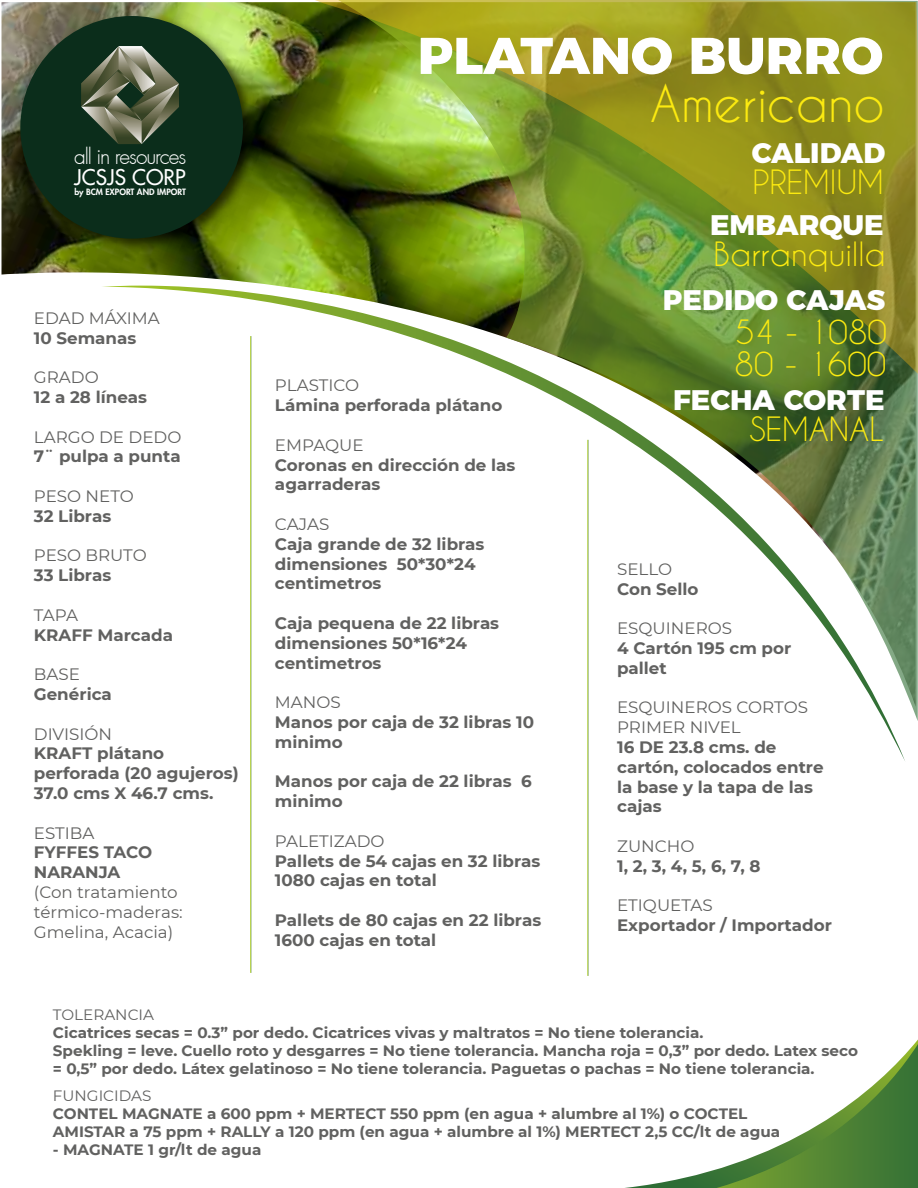
<style>
.page{position:relative;width:918px;height:1188px;background:#fff}
.page>*{position:absolute;margin:0;border:0;box-sizing:border-box;transform-origin:0 0}
.t1{font:800 51.45px "Montserrat";color:#fff}
.t2{font:48.45px "Caviar Dreams";color:#fcea10}
.t3{font:31.35px "Caviar Dreams";color:#fcea10}
.t4{font:800 28.35px "Montserrat";color:#fff}
.t5{font:500 21px "Futura Std";color:#fff}
.t6{font:300 20.85px "Futura";letter-spacing:-.05em;color:#fff}
.t7{font:700 16.5px/19.8px "Montserrat";color:#616160}
.t8{font:16.5px/19.8px "Montserrat";color:#616160}
.t9{font:700 15px/18px "Montserrat";color:#616160}
.t10{font:15px "Montserrat";color:#616160}
.t11{font:800 8.55px "Futura Std";color:#fff}
</style>
<div class="page">
<img style="left:1px;top:2px;width:1px;height:121px">
<img style="left:2px;top:2px;width:306px;height:284px">
<svg style="left:102px;top:286px;width:803px;height:476px"></svg>
<img style="left:12px;top:8px;width:249px;height:249px">
<div style="left:20px;top:16px;width:223px;height:223px;background:#0b2d1b;border-radius:50%"></div>
<svg style="left:81px;top:46px;width:98px;height:98px"></svg>
<svg style="left:335px;top:378px;width:583px;height:343px"></svg>
<img style="left:308px;top:0;width:610px;height:378px">
<svg style="left:625px;top:1040px;width:293px;height:148px"></svg>
<hr style="left:250px;top:336px;width:1px;height:637px;background:#fff">
<hr style="left:587px;top:440px;width:1px;height:536px;background:#fff">
<p class="t6" style="left:74px;top:144px;width:114px">all in resources</p>
<p class="t5" style="left:74px;top:164px;width:113px">JCSJS CORP</p>
<p class="t11" style="left:74px;top:187px;width:113px">by BCM EXPORT AND IMPORT</p>
<p class="t8" style="left:34px;top:307px;width:128px">EDAD MÁXIMA</p>
<p class="t7" style="left:34px;top:327px;width:104px">10 Semanas</p>
<p class="t8" style="left:34px;top:367px;width:66px">GRADO</p>
<p class="t7" style="left:34px;top:386px;width:115px">12 a 28 líneas</p>
<p class="t8" style="left:34px;top:426px;width:149px">LARGO DE DEDO</p>
<p class="t7" style="left:34px;top:446px;width:148px">7¨ pulpa a punta</p>
<p class="t8" style="left:34px;top:486px;width:101px">PESO NETO</p>
<p class="t7" style="left:34px;top:505px;width:79px">32 Libras</p>
<p class="t8" style="left:34px;top:545px;width:114px">PESO BRUTO</p>
<p class="t7" style="left:34px;top:565px;width:79px">33 Libras</p>
<p class="t8" style="left:34px;top:604px;width:46px">TAPA</p>
<p class="t7" style="left:34px;top:624px;width:141px">KRAFF Marcada</p>
<p class="t8" style="left:34px;top:664px;width:48px">BASE</p>
<p class="t7" style="left:34px;top:683px;width:80px">Genérica</p>
<p class="t8" style="left:34px;top:723px;width:80px">DIVISIÓN</p>
<p class="t7" style="left:34px;top:743px;width:206px">KRAFT plátano perforada (20 agujeros)<br>37.0 cms X 46.7 cms.</p>
<p class="t8" style="left:34px;top:822px;width:62px">ESTIBA</p>
<p class="t7" style="left:34px;top:842px;width:120px">FYFFES TACO<br>NARANJA</p>
<p class="t8" style="left:34px;top:882px;width:150px">(Con tratamiento térmico-maderas:<br>Gmelina, Acacia)</p>
<h1 class="t1" style="left:418px;top:13px;width:467px">PLATANO BURRO</h1>
<h2 class="t2" style="left:650px;top:75px;width:236px">Americano</h2>
<h3 class="t4" style="left:752px;top:130px;width:135px">CALIDAD</h3>
<h3 class="t3" style="left:753px;top:163px;width:133px">PREMIUM</h3>
<h3 class="t4" style="left:710px;top:201px;width:175px">EMBARQUE</h3>
<h3 class="t3" style="left:714px;top:236px;width:173px">Barranquilla</h3>
<h3 class="t4" style="left:663px;top:277px;width:224px">PEDIDO CAJAS</h3>
<p class="t8" style="left:275px;top:375px;width:86px">PLASTICO</p>
<p class="t7" style="left:275px;top:395px;width:229px">Lámina perforada plátano</p>
<p class="t8" style="left:275px;top:434px;width:90px">EMPAQUE</p>
<p class="t7" style="left:275px;top:454px;width:242px">Coronas en dirección de las agarraderas</p>
<p class="t8" style="left:275px;top:514px;width:56px">CAJAS</p>
<p class="t7" style="left:275px;top:533px;width:211px">Caja grande de 32 libras dimensiones 50*30*24 centimetros</p>
<p class="t7" style="left:275px;top:612px;width:226px">Caja pequena de 22 libras dimensiones 50*16*24 centimetros</p>
<p class="t8" style="left:275px;top:692px;width:67px">MANOS</p>
<p class="t7" style="left:275px;top:711px;width:261px">Manos por caja de 32 libras 10 minimo</p>
<p class="t7" style="left:275px;top:771px;width:258px">Manos por caja de 22 libras 6 minimo</p>
<p class="t8" style="left:275px;top:830px;width:111px">PALETIZADO</p>
<p class="t7" style="left:275px;top:850px;width:267px">Pallets de 54 cajas en 32 libras<br>1080 cajas en total</p>
<p class="t7" style="left:275px;top:909px;width:268px">Pallets de 80 cajas en 22 libras<br>1600 cajas en total</p>
<h3 class="t3" style="left:735px;top:313px;width:153px">54 - 1080</h3>
<h3 class="t3" style="left:735px;top:345px;width:153px">80 - 1600</h3>
<h3 class="t4" style="left:673px;top:376px;width:213px">FECHA CORTE</h3>
<h3 class="t3" style="left:749px;top:410px;width:136px">SEMANAL</h3>
<p class="t8" style="left:617px;top:558px;width:56px">SELLO</p>
<p class="t7" style="left:617px;top:578px;width:83px">Con Sello</p>
<p class="t8" style="left:617px;top:618px;width:117px">ESQUINEROS</p>
<p class="t7" style="left:617px;top:637px;width:176px">4 Cartón 195 cm por pallet</p>
<p class="t8" style="left:617px;top:697px;width:192px">ESQUINEROS CORTOS<br>PRIMER NIVEL</p>
<p class="t7" style="left:617px;top:736px;width:208px">16 DE 23.8 cms. de cartón, colocados entre la base y la tapa de las cajas</p>
<p class="t8" style="left:617px;top:836px;width:79px">ZUNCHO</p>
<p class="t7" style="left:617px;top:855px;width:145px">1, 2, 3, 4, 5, 6, 7, 8</p>
<p class="t8" style="left:617px;top:895px;width:97px">ETIQUETAS</p>
<p class="t7" style="left:617px;top:915px;width:216px">Exportador / Importador</p>
<p class="t10" style="left:53px;top:1005px;width:103px">TOLERANCIA</p>
<p class="t9" style="left:53px;top:1023px;width:807px">Cicatrices secas = 0.3” por dedo. Cicatrices vivas y maltratos = No tiene tolerancia.<br>Spekling = leve. Cuello roto y desgarres = No tiene tolerancia. Mancha roja = 0,3” por dedo. Latex seco = 0,5” por dedo. Látex gelatinoso = No tiene tolerancia. Paguetas o pachas = No tiene tolerancia.</p>
<p class="t10" style="left:53px;top:1086px;width:100px">FUNGICIDAS</p>
<p class="t9" style="left:53px;top:1104px;width:729px">CONTEL MAGNATE a 600 ppm + MERTECT 550 ppm (en agua + alumbre al 1%) o COCTEL<br>AMISTAR a 75 ppm + RALLY a 120 ppm (en agua + alumbre al 1%) MERTECT 2,5 CC/lt de agua</p>
<p class="t9" style="left:53px;top:1140px;width:210px">- MAGNATE 1 gr/lt de agua</p>
</div>
